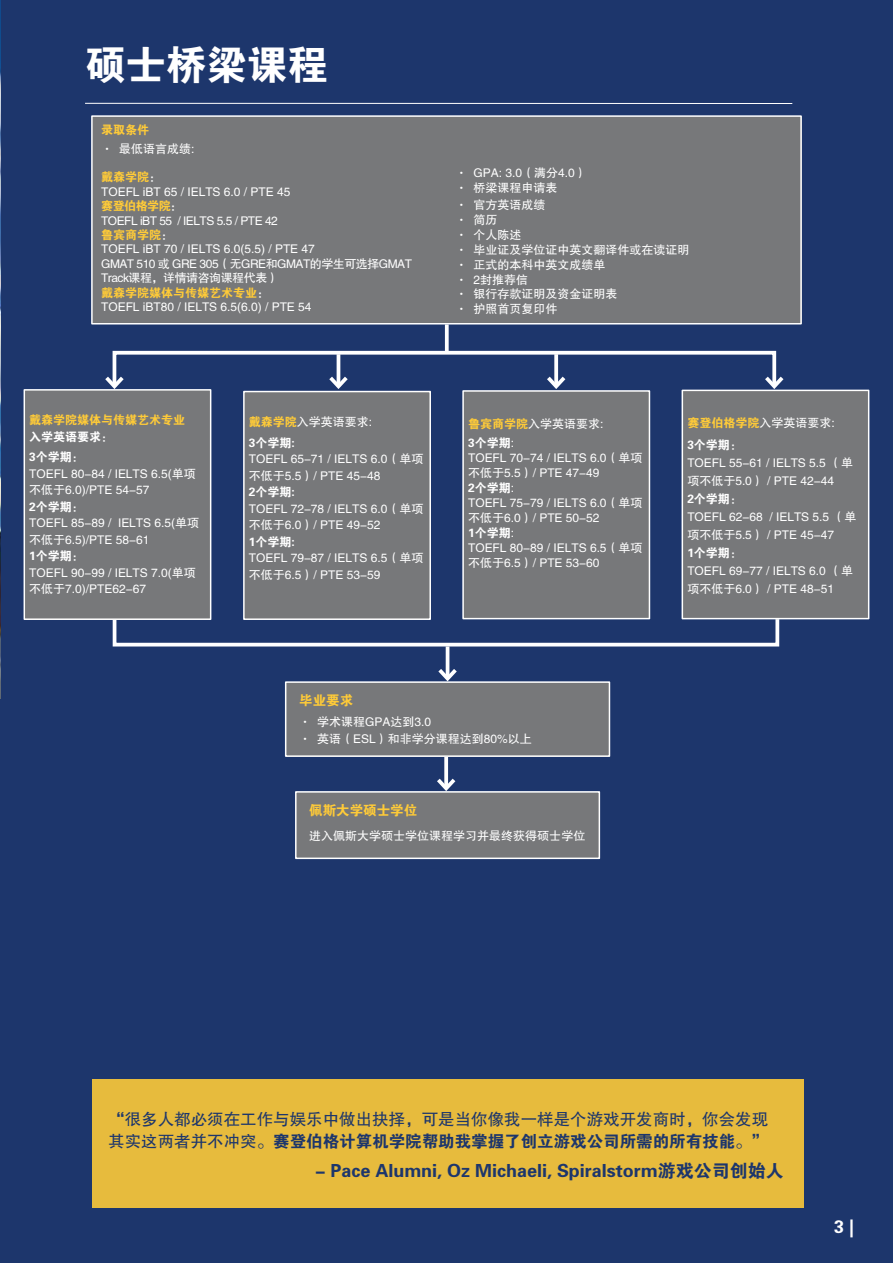
<style>
.page{position:relative;width:893px;height:1263px;background:#1d366c}
.page>*{position:absolute;margin:0;border:0;box-sizing:border-box;transform-origin:0 0}
.t1{font:40.5px "FZDHTK GBK1 0";color:#fff}
.t2{font:18px "FZDHTK GBK1 0";color:#1d366c}
.t3{font:18px "FZDHTK GBK1 0";color:#fff}
.t4{font:16.5px "FZHTJW GB1 0";color:#1d366c}
.t5{font:16.5px "FZDHTK GBK1 0";color:#1d366c}
.t6{font:13.5px "FZDHTK GBK1 0";color:#ffcb38}
.t7{font:12px/14.9px "FZHTJW GB1 0";color:#fff}
.t8{font:12px/14.4px "FZHTJW GB1 0";letter-spacing:-.04em;color:#fff}
.t9{font:12px/20.7px "FZDHTK GBK1 0";color:#fff}
.t10{font:12px "FZDHTK GBK1 0";color:#ffcb38}
.s1{font-family:"FZHTJW GB1 0";color:#fff}
.s2{font-family:"FZDHTK GBK1 0";color:#ffcb38}
.s3{font-family:"FZHTJW GB1 0"}
</style>
<div class="page">
<div style="left:92px;top:1080px;width:711px;height:128px;background:#e7bb3d"></div>
<hr style="left:85px;top:103px;width:707px;height:1px;background:#fff">
<img style="left:0;top:0;width:1px;height:698px">
<div style="left:296px;top:792px;width:303px;height:66px;background:#77787a"></div>
<div style="left:295px;top:791px;width:305px;height:68px;border:2px solid #fff"></div>
<div style="left:113px;top:351px;width:663px;height:37px;border:4px solid #fff"></div>
<svg style="left:761px;top:373px;width:26px;height:17px"></svg>
<svg style="left:105px;top:373px;width:23px;height:16px"></svg>
<div style="left:113px;top:617px;width:666px;height:29px;border:4px solid #fff"></div>
<svg style="left:445px;top:324px;width:4px;height:29px"></svg>
<hr style="left:446px;top:646px;width:3px;height:33px;background:#fff">
<svg style="left:438px;top:665px;width:19px;height:16px"></svg>
<svg style="left:444px;top:757px;width:4px;height:18px"></svg>
<svg style="left:433px;top:775px;width:26px;height:19px"></svg>
<div style="left:92px;top:116px;width:709px;height:208px;background:#77787a"></div>
<div style="left:91px;top:115px;width:711px;height:209px;border:2px solid #fff"></div>
<div style="left:286px;top:682px;width:323px;height:74px;background:#77787a"></div>
<div style="left:285px;top:681px;width:325px;height:76px;border:2px solid #fff"></div>
<hr style="left:337px;top:354px;width:3px;height:32px;background:#fff">
<svg style="left:325px;top:373px;width:27px;height:18px"></svg>
<div style="left:244px;top:391px;width:186px;height:228px;background:#77787a"></div>
<div style="left:243px;top:391px;width:188px;height:229px;border:2px solid #fff"></div>
<div style="left:463px;top:391px;width:186px;height:228px;background:#77787a"></div>
<div style="left:462px;top:390px;width:188px;height:229px;border:2px solid #fff"></div>
<div style="left:682px;top:390px;width:187px;height:229px;background:#77787a"></div>
<div style="left:682px;top:390px;width:187px;height:229px;border:2px solid #fff"></div>
<div style="left:24px;top:390px;width:187px;height:229px;background:#77787a"></div>
<div style="left:24px;top:389px;width:187px;height:231px;border:2px solid #fff"></div>
<svg style="left:554px;top:354px;width:4px;height:19px"></svg>
<svg style="left:543px;top:373px;width:26px;height:19px"></svg>
<h1 class="t1" style="left:85px;top:43px;width:244px">硕士桥梁课程</h1>
<p class="t10" style="left:101px;top:123px;width:49px">录取条件</p>
<p class="t7" style="left:101px;top:141px;width:98px">· 最低语言成绩:·</p>
<p class="t10" style="left:101px;top:171px;width:65px">戴森学院<span class="s1">：·</span></p>
<p class="t7" style="left:101px;top:184px;width:191px">TOEFL iBT 65 / IELTS 6.0 / PTE 45</p>
<p class="t10" style="left:101px;top:200px;width:86px">赛登伯格学院<span class="s1">：·</span></p>
<p class="t8" style="left:101px;top:213px;width:178px">TOEFL iBT 55 / IELTS 5.5 / PTE 42</p>
<p class="t10" style="left:101px;top:228px;width:73px">鲁宾商学院<span class="s1">：</span></p>
<p class="t8" style="left:101px;top:242px;width:312px">TOEFL iBT 70 / IELTS 6.0(5.5) / PTE 47<br>GMAT 510 或 GRE 305（无GRE和GMAT的学生可选择GMAT<br>Track课程，详情请咨询课程代表）</p>
<p class="t10" style="left:101px;top:286px;width:173px">戴森学院媒体与传媒艺术专业<span class="s1">：·</span></p>
<p class="t7" style="left:101px;top:300px;width:215px">TOEFL iBT80 / IELTS 6.5(6.0) / PTE 54·</p>
<p class="t7" style="left:455px;top:166px;width:133px">· GPA: 3.0（满分4.0）· 桥梁课程申请表</p>
<p class="t7" style="left:455px;top:198px;width:235px">· 官方英语成绩<br>· 简历<br>· 个人陈述<br>· 毕业证及学位证中英文翻译件或在读证明· 正式的本科中英文成绩单<br>· 2封推荐信<br>· 银行存款证明及资金证明表<br>· 护照首页复印件</p>
<p class="t10" style="left:29px;top:413px;width:158px">戴森学院媒体与传媒艺术专业</p>
<p class="t9" style="left:29px;top:426px;width:86px">入学英语要求：<br>3个学期：</p>
<p class="t7" style="left:29px;top:466px;width:168px;line-height:16.5px">TOEFL 80-84 / IELTS 6.5(单项不低于6.0)/PTE 54-57</p>
<p class="t9" style="left:29px;top:497px;width:56px">2个学期：</p>
<p class="t7" style="left:29px;top:515px;width:171px;line-height:16.5px">TOEFL 85-89 / IELTS 6.5(单项不低于6.5)/PTE 58-61</p>
<p class="t9" style="left:29px;top:546px;width:56px">1个学期：</p>
<p class="t7" style="left:29px;top:565px;width:168px;line-height:16.5px">TOEFL 90-99 / IELTS 7.0(单项不低于7.0)/PTE62-67</p>
<p class="t7" style="left:249px;top:414px;width:125px"><span class="s2">戴森学院</span>入学英语要求:</p>
<p class="t9" style="left:249px;top:432px;width:47px">3个学期:</p>
<p class="t7" style="left:249px;top:451px;width:176px;line-height:16.5px">TOEFL 65-71 / IELTS 6.0（单项不低于5.5）/ PTE 45-48</p>
<p class="t9" style="left:249px;top:482px;width:47px">2个学期:</p>
<p class="t7" style="left:249px;top:500px;width:176px;line-height:16.5px">TOEFL 72-78 / IELTS 6.0（单项不低于6.0）/ PTE 49-52</p>
<p class="t9" style="left:249px;top:531px;width:47px">1个学期:</p>
<p class="t7" style="left:249px;top:550px;width:176px;line-height:16.5px">TOEFL 79-87 / IELTS 6.5（单项不低于6.5）/ PTE 53-59</p>
<p class="t7" style="left:468px;top:417px;width:137px"><span class="s2">鲁宾商学院</span>入学英语要求:</p>
<p class="t9" style="left:468px;top:433px;width:47px">3个学期<span class="s3">:</span></p>
<p class="t7" style="left:468px;top:451px;width:176px">TOEFL 70-74 / IELTS 6.0（单项不低于5.5）/ PTE 47-49</p>
<p class="t9" style="left:468px;top:478px;width:47px">2个学期<span class="s3">:</span></p>
<p class="t7" style="left:468px;top:496px;width:176px">TOEFL 75-79 / IELTS 6.0（单项不低于6.0）/ PTE 50-52</p>
<p class="t9" style="left:468px;top:523px;width:47px">1个学期<span class="s3">:</span></p>
<p class="t7" style="left:468px;top:541px;width:176px">TOEFL 80-89 / IELTS 6.5（单项不低于6.5）/ PTE 53-60</p>
<p class="t7" style="left:687px;top:415px;width:149px"><span class="s2">赛登伯格学院</span>入学英语要求:</p>
<p class="t9" style="left:687px;top:435px;width:56px">3个学期<span class="s3">：</span></p>
<p class="t7" style="left:687px;top:454px;width:167px;line-height:18px">TOEFL 55-61 / IELTS 5.5 （单项不低于5.0） / PTE 42-44</p>
<p class="t9" style="left:687px;top:489px;width:59px">2个学期<span class="s3">：·</span></p>
<p class="t7" style="left:687px;top:508px;width:171px;line-height:18px">TOEFL 62-68 / IELTS 5.5 （单项不低于5.5） / PTE 45-47</p>
<p class="t9" style="left:687px;top:543px;width:59px">1个学期<span class="s3">：·</span></p>
<p class="t7" style="left:687px;top:562px;width:167px;line-height:18px">TOEFL 69-77 / IELTS 6.0 （单项不低于6.0） / PTE 48-51</p>
<p class="t6" style="left:299px;top:693px;width:55px">毕业要求</p>
<p class="t7" style="left:299px;top:714px;width:234px;line-height:16.5px">· 学术课程GPA达到3.0<br>· 英语（ESL）和非学分课程达到80%以上</p>
<p class="t6" style="left:309px;top:803px;width:109px">佩斯大学硕士学位</p>
<p class="t7" style="left:309px;top:829px;width:277px">进入佩斯大学硕士学位课程学习并最终获得硕士学位</p>
<h3 class="t4" style="left:108px;top:1110px;width:661px">“很多人都必须在工作与娱乐中做出抉择，可是当你像我一样是个游戏开发商时，你会发现</h3>
<h3 class="t5" style="left:108px;top:1132px;width:661px"><span class="s3">其实这两者并不冲突。</span>赛登伯格计算机学院帮助我掌握了创立游戏公司所需的所有技能<span class="s3">。”</span></h3>
<h2 class="t2" style="left:315px;top:1161px;width:470px">- Pace Alumni, Oz Michaeli, Spiralstorm游戏公司创始人</h2>
<h2 class="t3" style="left:834px;top:1217px;width:21px">3 |</h2>
</div>
